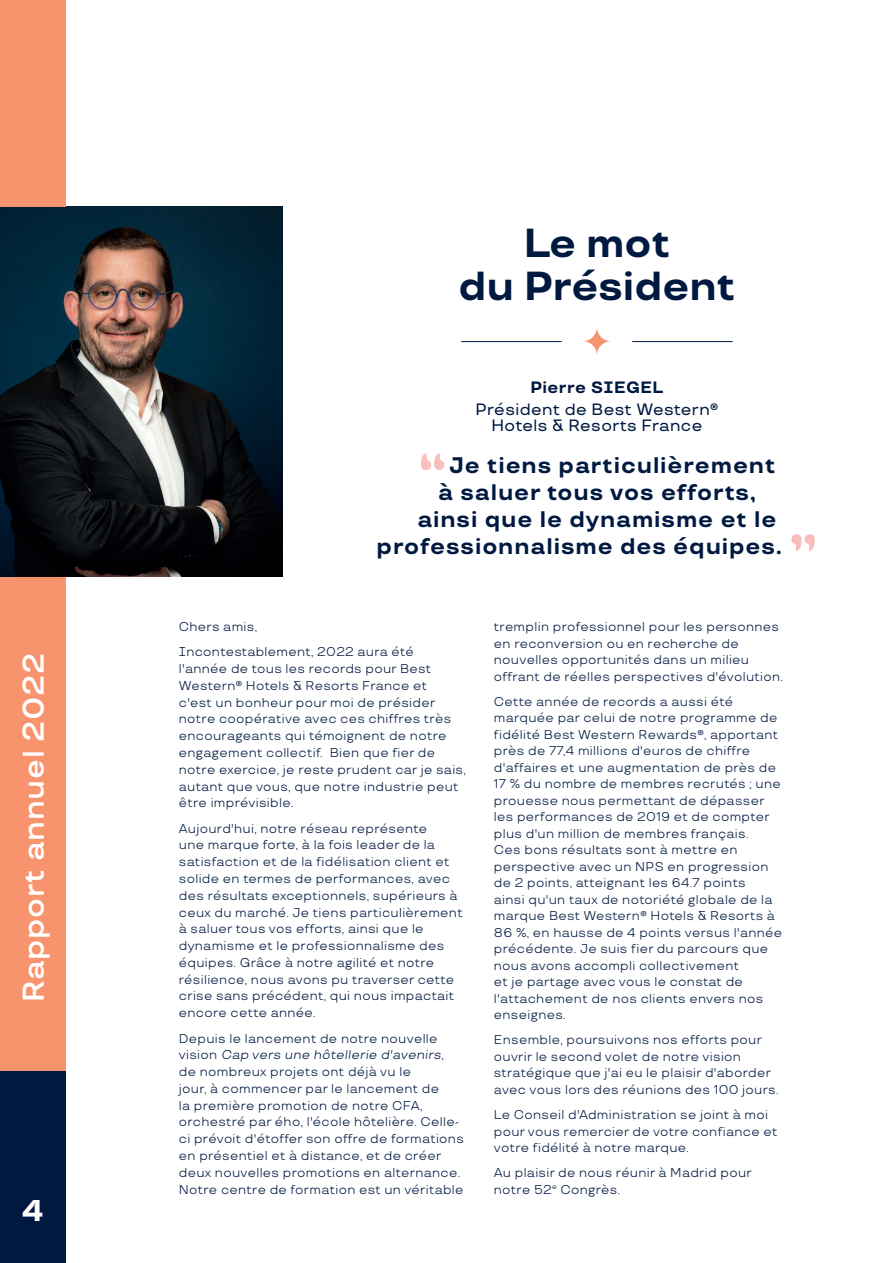
<style>
.page{position:relative;width:893px;height:1263px;background:#fff}
.page>*{position:absolute;margin:0;border:0;box-sizing:border-box;transform-origin:0 0}
.t1{font:700 60px "TT Travels";color:#f9bdbd}
.t2{font:700 40.5px/43.5px "TT Travels";color:#001941;text-align:center}
.t3{font:600 30px "TT Travels";letter-spacing:.025em;color:#fff}
.t4{font:700 30px "TT Travels";color:#fff}
.t5{font:700 22.5px "TT Travels";letter-spacing:.04em;color:#001941}
.t6{font:500 16.35px/16.4px "TT Travels";letter-spacing:.025em;color:#001941;text-align:center}
.t7{font:700 16.35px "TT Travels";letter-spacing:.025em;color:#001941}
.t8{font:12.75px/16.8px "TT Travels";letter-spacing:.025em;color:#001941}
</style>
<div class="page">
<div style="left:0;top:1070px;width:65px;height:193px;background:#001941"></div>
<div style="left:0;top:0;width:65px;height:1070px;background:#f7946d"></div>
<img style="left:0;top:207px;width:282px;height:370px">
<hr style="left:461px;top:341px;width:101px;height:1px;background:#001941">
<hr style="left:632px;top:341px;width:101px;height:1px;background:#001941">
<svg style="left:583px;top:327px;width:28px;height:28px"></svg>
<h3 class="t3" style="left:15px;top:1002px;width:351px;rotate:-90deg">Rapport annuel 2022</h3>
<h3 class="t4" style="left:22px;top:1193px;width:23px">4</h3>
<p class="t2" style="left:458px;top:222px;width:278px">Le mot<br>du Président</p>
<p class="t7" style="left:530px;top:378px;width:135px">Pierre SIEGEL</p>
<p class="t6" style="left:475px;top:401px;width:244px">Président de Best Western®<br>Hotels &amp; Resorts France</p>
<p class="t1" style="left:418px;top:439px;width:30px">“</p>
<p class="t5" style="left:449px;top:452px;width:328px">Je tiens particulièrement</p>
<p class="t5" style="left:438px;top:479px;width:319px">à saluer tous vos efforts,</p>
<p class="t5" style="left:417px;top:506px;width:361px">ainsi que le dynamisme et le</p>
<p class="t5" style="left:377px;top:533px;width:407px">professionnalisme des équipes.</p>
<p class="t1" style="left:789px;top:520px;width:30px">”</p>
<p class="t8" style="left:179px;top:618px;width:80px">Chers amis,</p>
<p class="t8" style="left:179px;top:644px;width:288px">Incontestablement, 2022 aura été<br>l'année de tous les records pour Best Western® Hotels &amp; Resorts France et<br>c'est un bonheur pour moi de présider notre coopérative avec ces chiffres très encourageants qui témoignent de notre engagement collectif. Bien que fier de notre exercice, je reste prudent car je sais, autant que vous, que notre industrie peut être imprévisible.</p>
<p class="t8" style="left:179px;top:820px;width:285px">Aujourd'hui, notre réseau représente<br>une marque forte, à la fois leader de la satisfaction et de la fidélisation client et solide en termes de performances, avec des résultats exceptionnels, supérieurs à ceux du marché. Je tiens particulièrement à saluer tous vos efforts, ainsi que le dynamisme et le professionnalisme des équipes. Grâce à notre agilité et notre résilience, nous avons pu traverser cette crise sans précédent, qui nous impactait encore cette année.</p>
<p class="t8" style="left:179px;top:1030px;width:287px">Depuis le lancement de notre nouvelle<br>v i s i o n Cap vers une hôtellerie d'avenirs, de nombreux projets ont déjà vu le<br>jour, à commencer par le lancement de<br>la première promotion de notre CFA, orchestré par ého, l'école hôtelière. Celle&shy;ci prévoit d'étoffer son offre de formations en présentiel et à distance, et de créer deux nouvelles promotions en alternance.<br>Notre centre de formation est un véritable</p>
<p class="t8" style="left:494px;top:618px;width:291px">tremplin professionnel pour les personnes en reconversion ou en recherche de nouvelles opportunités dans un milieu offrant de réelles perspectives d'évolution.</p>
<p class="t8" style="left:494px;top:693px;width:290px">Cette année de records a aussi été marquée par celui de notre programme de fidélité Best Western Rewards®, apportant près de 77,4 millions d'euros de chiffre d'affaires et une augmentation de près de 17 % du nombre de membres recrutés ; une prouesse nous permettant de dépasser les performances de 2019 et de compter plus d'un million de membres français.<br>Ces bons résultats sont à mettre en perspective avec un NPS en progression de 2 points, atteignant les 64.7 points<br>ainsi qu'un taux de notoriété globale de la marque Best Western® Hotels &amp; Resorts à 86 %, en hausse de 4 points versus l'année précédente. Je suis fier du parcours que nous avons accompli collectivement<br>et je partage avec vous le constat de l'attachement de nos clients envers nos enseignes.</p>
<p class="t8" style="left:494px;top:1032px;width:286px">Ensemble, poursuivons nos efforts pour ouvrir le second volet de notre vision stratégique que j'ai eu le plaisir d'aborder avec vous lors des réunions des 100 jours.</p>
<p class="t8" style="left:494px;top:1106px;width:285px">Le Conseil d'Administration se joint à moi pour vous remercier de votre confiance et votre fidélité à notre marque.</p>
<p class="t8" style="left:494px;top:1164px;width:259px">Au plaisir de nous réunir à Madrid pour notre 52<sup>e</sup> Congrès.</p>
</div>
